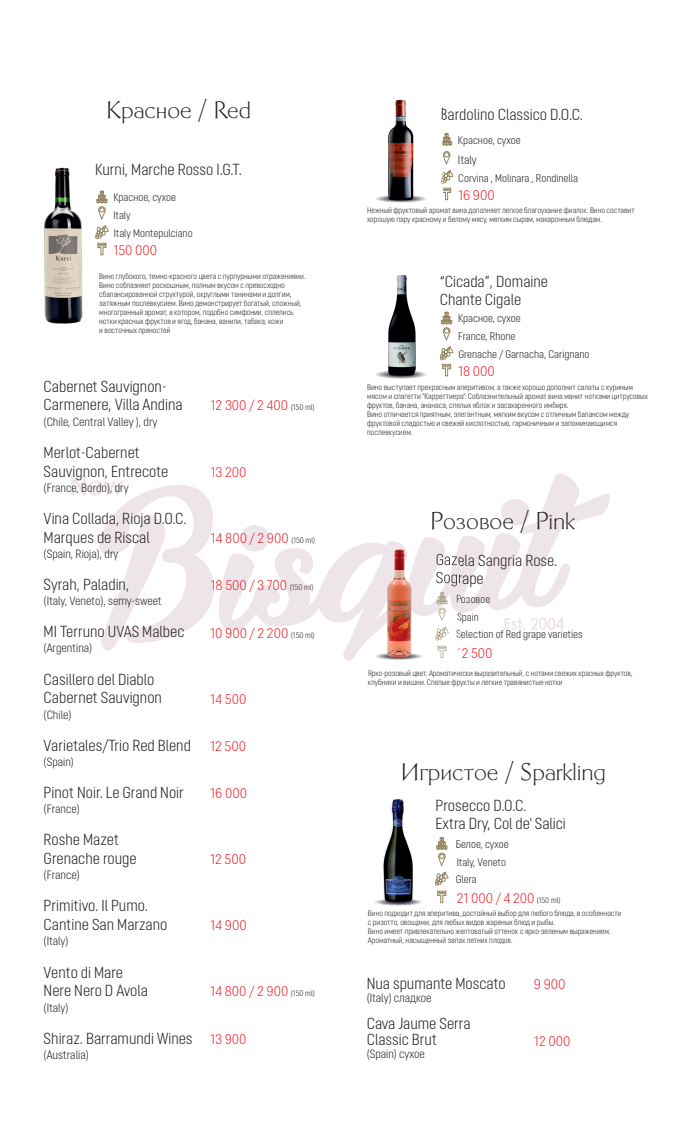
<style>
.page{position:relative;width:681px;height:1134px;background:#fff}
.page>*{position:absolute;margin:0;border:0;box-sizing:border-box;transform-origin:0 0}
.t1{font:24px "Telingater Display";color:#231f20}
.t2{font:300 16px/18.9px "Opinion Pro Condensed";color:#231f20}
.t3{font:300 14px "Opinion Pro Condensed";color:#ee1d23}
.t4{font:300 12px "Opinion Pro Condensed";color:#231f20}
.t5{font:300 11px/17.8px "Opinion Pro Condensed";color:#231f20}
.t6{font:300 8px/9px "Opinion Pro Condensed";color:#231f20}
.s1{font-size:8px;color:#231f20}
</style>
<div class="page">
<img style="left:71px;top:475px;width:476px;height:155px">
<img style="left:375px;top:799px;width:66px;height:107px">
<svg style="left:435px;top:837px;width:13px;height:66px"></svg>
<img style="left:388px;top:275px;width:28px;height:96px">
<img style="left:375px;top:371px;width:52px;height:8px">
<svg style="left:440px;top:311px;width:13px;height:65px"></svg>
<svg style="left:442px;top:133px;width:11px;height:67px"></svg>
<img style="left:375px;top:99px;width:67px;height:104px">
<img style="left:338px;top:542px;width:121px;height:119px">
<svg style="left:95px;top:190px;width:14px;height:65px"></svg>
<img style="left:44px;top:168px;width:39px;height:155px">
<h1 class="t1" style="left:106px;top:102px;width:146px">Красное / Red</h1>
<h2 class="t2" style="left:95px;top:162px;width:148px">Kurni, Marche Rosso I.G.T.</h2>
<h3 class="t5" style="left:113px;top:190px;width:81px">Красное, сухое<br>Italy<br>Italy Montepulciano</h3>
<h3 class="t3" style="left:114px;top:244px;width:45px">150 000</h3>
<p class="t6" style="left:99px;top:273px;width:208px">Вино глубокого, темно-красного цвета с пурпурными отражениями.<br>Вино соблазняет роскошным, полным вкусом с превосходно сбалансированной структурой, округлыми танинами и долгим, затяжным послевкусием. Вино демонстрирует богатый, сложный, многогранный аромат, в котором, подобно симфонии, сплелись нотки красных фруктов и ягод, банана, ванили, табака, кожи<br>и восточных пряностей</p>
<h2 class="t2" style="left:44px;top:378px;width:140px">Cabernet Sauvignon-<br>Carmenere, Villa Andina</h2>
<h3 class="t4" style="left:44px;top:416px;width:115px">(Chile, Central Valley ), dry</h3>
<h2 class="t2" style="left:44px;top:444px;width:126px">Merlot-Cabernet<br>Sauvignon, Entrecote</h2>
<h3 class="t4" style="left:44px;top:483px;width:87px">(France, Bordo), dry</h3>
<h2 class="t2" style="left:44px;top:510px;width:145px">Vina Collada, Rioja D.O.C.<br>Marques de Riscal</h2>
<h3 class="t4" style="left:44px;top:549px;width:76px">(Spain, Rioja), dry</h3>
<h2 class="t2" style="left:44px;top:577px;width:87px">Syrah, Paladin,</h2>
<h3 class="t4" style="left:44px;top:596px;width:120px">(Italy, Veneto), semy-sweet</h3>
<h2 class="t2" style="left:44px;top:624px;width:142px">MI Terruno UVAS Malbec</h2>
<h3 class="t4" style="left:44px;top:643px;width:50px">(Argentina)</h3>
<h2 class="t2" style="left:44px;top:671px;width:120px">Casillero del Diablo<br>Cabernet Sauvignon</h2>
<h3 class="t4" style="left:44px;top:709px;width:29px">(Chile)</h3>
<h2 class="t2" style="left:44px;top:737px;width:149px">Varietales/Trio Red Blend</h2>
<h3 class="t4" style="left:44px;top:757px;width:32px">(Spain)</h3>
<h2 class="t2" style="left:44px;top:784px;width:142px">Pinot Noir. Le Grand Noir</h2>
<h3 class="t4" style="left:44px;top:804px;width:38px">(France)</h3>
<h2 class="t2" style="left:44px;top:832px;width:94px">Roshe Mazet<br>Grenache rouge</h2>
<h3 class="t4" style="left:44px;top:870px;width:38px">(France)</h3>
<h2 class="t2" style="left:44px;top:898px;width:125px">Primitivo. Il Pumo.<br>Cantine San Marzano</h2>
<h3 class="t4" style="left:44px;top:936px;width:26px">(Italy)</h3>
<h2 class="t2" style="left:44px;top:964px;width:106px">Vento di Mare<br>Nere Nero D Avola</h2>
<h3 class="t4" style="left:44px;top:1002px;width:26px">(Italy)</h3>
<h2 class="t2" style="left:44px;top:1030px;width:150px">Shiraz. Barramundi Wines</h2>
<h3 class="t4" style="left:44px;top:1050px;width:47px">(Australia)</h3>
<h3 class="t3" style="left:211px;top:400px;width:105px">12 300 / 2 400 <span class="s1">(150 ml)</span></h3>
<h3 class="t3" style="left:211px;top:466px;width:37px">13 200</h3>
<h3 class="t3" style="left:211px;top:532px;width:106px">14 800 / 2 900 <span class="s1">(150 ml)</span></h3>
<h3 class="t3" style="left:211px;top:579px;width:104px">18 500 / 3 700 <span class="s1">(150 ml)</span></h3>
<h3 class="t3" style="left:210px;top:627px;width:106px">10 900 / 2 200 <span class="s1">(150 ml)</span></h3>
<h3 class="t3" style="left:210px;top:693px;width:37px">14 500</h3>
<h3 class="t3" style="left:210px;top:740px;width:37px">12 500</h3>
<h3 class="t3" style="left:210px;top:787px;width:38px">16 000</h3>
<h3 class="t3" style="left:210px;top:854px;width:37px">12 500</h3>
<h3 class="t3" style="left:210px;top:920px;width:38px">14 900</h3>
<h3 class="t3" style="left:210px;top:986px;width:106px">14 800 / 2 900 <span class="s1">(150 ml)</span></h3>
<h3 class="t3" style="left:210px;top:1033px;width:38px">13 900</h3>
<h2 class="t2" style="left:439px;top:106px;width:145px">Bardolino Classico D.O.C.</h2>
<h3 class="t5" style="left:458px;top:132px;width:64px">Красное, сухое</h3>
<h3 class="t4" style="left:458px;top:155px;width:20px">Italy</h3>
<h3 class="t5" style="left:458px;top:170px;width:121px">Corvina , Molinara , Rondinella</h3>
<h3 class="t3" style="left:458px;top:189px;width:38px">16 900</h3>
<p class="t6" style="left:367px;top:207px;width:269px">Нежный фруктовый аромат вина дополняет легкое благоухание фиалок. Вино составит хорошую пару красному и белому мясу, мягким сырам, макаронным блюдам.</p>
<h2 class="t2" style="left:439px;top:274px;width:110px;line-height:18px">“Cicada”, Domaine<br>Chante Cigale</h2>
<h3 class="t5" style="left:458px;top:311px;width:133px">Красное, сухое<br>France, Rhone<br>Grenache / Garnacha, Carignano</h3>
<h3 class="t3" style="left:458px;top:365px;width:38px">18 000</h3>
<p class="t6" style="left:367px;top:383px;width:282px">Вино выступает прекрасным аперитивом, а также хорошо дополнит салаты с куриным мясом и спагетти "Карреттиера". Соблазнительный аромат вина манит нотками цитрусовых фруктов, банана, ананаса, спелых яблок и засахаренного имбиря.<br>Вино отличается приятным, элегантным, мягким вкусом с отличным балансом между фруктовой сладостью и свежей кислотностью, гармоничным и запоминающимся послевкусием.</p>
<h1 class="t1" style="left:430px;top:513px;width:147px">Розовое / Pink</h1>
<h2 class="t2" style="left:435px;top:553px;width:123px;line-height:18px">Gazela Sangria Rose.<br>Sogrape</h2>
<h3 class="t5" style="left:455px;top:591px;width:36px">Розовое</h3>
<h3 class="t5" style="left:455px;top:626px;width:128px">Selection of Red grape varieties</h3>
<h3 class="t5" style="left:456px;top:609px;width:24px">Spain</h3>
<h3 class="t3" style="left:456px;top:647px;width:37px">12 500</h3>
<p class="t6" style="left:368px;top:669px;width:266px">Ярко-розовый цвет. Ароматически выразительный, с нотами свежих красных фруктов, клубники и вишни. Спелые фрукты и легкие травянистые нотки</p>
<h1 class="t1" style="left:400px;top:763px;width:207px">Игристое / Sparkling</h1>
<h2 class="t2" style="left:435px;top:797px;width:132px;line-height:18px">Prosecco D.O.C.<br>Extra Dry, Col de' Salici</h2>
<h3 class="t5" style="left:455px;top:836px;width:54px">Белое, сухое</h3>
<h3 class="t5" style="left:455px;top:871px;width:22px">Glera</h3>
<h3 class="t5" style="left:456px;top:854px;width:51px">Italy, Veneto</h3>
<h3 class="t3" style="left:456px;top:892px;width:105px">21 000 / 4 200 <span class="s1">(150 ml)</span></h3>
<p class="t6" style="left:368px;top:910px;width:255px">Вино подходит для аперитива, достойный выбор для любого блюда, в особенности с ризотто, овощами, для любых видов жареных блюд и рыбы.<br>Вино имеет привлекательно желтоватый оттенок с ярко-зеленым выражением.<br>Ароматный, насыщенный запах летних плодов.</p>
<h2 class="t2" style="left:366px;top:975px;width:140px">Nua spumante Moscato</h2>
<h3 class="t4" style="left:366px;top:992px;width:66px">(Italy) сладкое</h3>
<h2 class="t2" style="left:366px;top:1017px;width:105px;line-height:16.2px">Cava Jaume Serra<br>Classic Brut</h2>
<h3 class="t4" style="left:366px;top:1049px;width:60px">(Spain) сухое</h3>
<h3 class="t3" style="left:533px;top:978px;width:33px">9 900</h3>
<h3 class="t3" style="left:534px;top:1035px;width:38px">12 000</h3>
</div>
